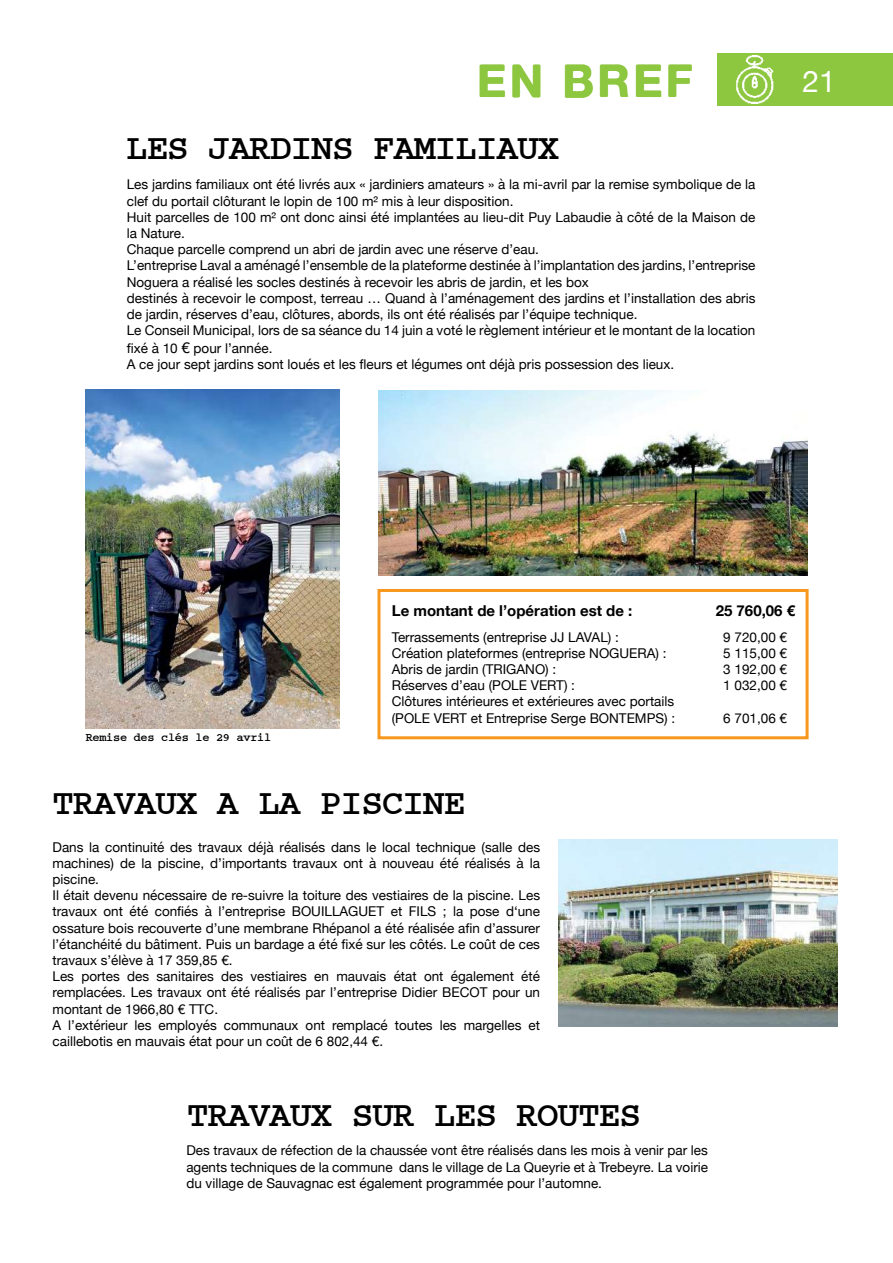
<style>
.page{position:relative;width:893px;height:1263px;background:#fff}
.page>*{position:absolute;margin:0;border:0;box-sizing:border-box;transform-origin:0 0}
.t1{font:45px "Alte Haas Grotesk Bold";color:#8dc63f}
.t2{font:36px "Countdown";color:#000}
.t3{font:30px "Helvetica Neue";color:#fff}
.t4{font:700 15px "Helvetica Neue";color:#000}
.t5{font:13.5px/16.2px "Helvetica Neue";color:#000}
.t6{font:12px "Countdown";color:#000}
.s1{font-size:15px}
</style>
<div class="page">
<div style="left:717px;top:53px;width:176px;height:53px;background:#8dc63f"></div>
<img style="left:378px;top:390px;width:430px;height:186px">
<img style="left:86px;top:390px;width:253px;height:338px">
<div style="left:377px;top:589px;width:432px;height:150px;border:3px solid #f8971d"></div>
<img style="left:558px;top:839px;width:280px;height:187px">
<h1 class="t1" style="left:477px;top:53px;width:217px">EN BREF</h1>
<h3 class="t3" style="left:802px;top:59px;width:35px">21</h3>
<h2 class="t2" style="left:126px;top:130px;width:434px">LES JARDINS FAMILIAUX</h2>
<p class="t5" style="left:127px;top:177px;width:630px">Les jardins familiaux ont été livrés aux « jardiniers amateurs » à la mi-avril par la remise symbolique de la clef du portail clôturant le lopin de 100 m² mis à leur disposition.<br>Huit parcelles de 100 m² ont donc ainsi été implantées au lieu-dit Puy Labaudie à côté de la Maison de la Nature.<br>Chaque parcelle comprend un abri de jardin avec une réserve d’eau.<br>L’entreprise Laval a aménagé l’ensemble de la plateforme destinée à l’implantation des jardins, l’entreprise Noguera a réalisé les socles destinés à recevoir les abris de jardin, et les box<br>destinés à recevoir le compost, terreau … Quand à l’aménagement des jardins et l’installation des abris de jardin, réserves d’eau, clôtures, abords, ils ont été réalisés par l’équipe technique.<br>Le Conseil Municipal, lors de sa séance du 14 juin a voté le règlement intérieur et le montant de la location</p>
<p class="t5" style="left:127px;top:341px;width:549px">fixé à 10 <span class="s1">€</span> pour l’année.<br>A ce jour sept jardins sont loués et les fleurs et légumes ont déjà pris possession des lieux.</p>
<p class="t6" style="left:86px;top:731px;width:187px">Remise des clés le 29 avril</p>
<p class="t4" style="left:392px;top:602px;width:242px">Le montant de l’opération est de :</p>
<p class="t4" style="left:716px;top:602px;width:81px">25 760,06 €</p>
<p class="t5" style="left:392px;top:629px;width:229px">Terrassements (entreprise JJ LAVAL) :</p>
<p class="t5" style="left:723px;top:629px;width:65px">9 720,00 €</p>
<p class="t5" style="left:392px;top:646px;width:276px">Création plateformes (entreprise NOGUERA) :</p>
<p class="t5" style="left:723px;top:646px;width:65px">5 115,00 €</p>
<p class="t5" style="left:392px;top:662px;width:166px">Abris de jardin (TRIGANO) :</p>
<p class="t5" style="left:723px;top:662px;width:65px">3 192,00 €</p>
<p class="t5" style="left:392px;top:678px;width:185px">Réserves d’eau (POLE VERT) :</p>
<p class="t5" style="left:723px;top:678px;width:65px">1 032,00 €</p>
<p class="t5" style="left:392px;top:694px;width:285px">Clôtures intérieures et extérieures avec portails (POLE VERT et Entreprise Serge BONTEMPS) :</p>
<p class="t5" style="left:723px;top:710px;width:65px">6 701,06 €</p>
<h2 class="t2" style="left:53px;top:785px;width:413px">TRAVAUX A LA PISCINE</h2>
<p class="t5" style="left:53px;top:839px;width:489px">Dans la continuité des travaux déjà réalisés dans le local technique (salle des machines) de la piscine, d’importants travaux ont à nouveau été réalisés à la piscine.<br>Il était devenu nécessaire de re-suivre la toiture des vestiaires de la piscine. Les travaux ont été confiés à l’entreprise BOUILLAGUET et FILS ; la pose d‘une ossature bois recouverte d’une membrane Rhépanol a été réalisée afin d’assurer l’étanchéité du bâtiment. Puis un bardage a été fixé sur les côtés. Le coût de ces travaux s’élève à 17 359,85 €.<br>Les portes des sanitaires des vestiaires en mauvais état ont également été remplacées. Les travaux ont été réalisés par l’entreprise Didier BECOT pour un montant de 1966,80 € TTC.<br>A l’extérieur les employés communaux ont remplacé toutes les margelles et caillebotis en mauvais état pour un coût de 6 802,44 €.</p>
<h2 class="t2" style="left:187px;top:1097px;width:455px">TRAVAUX SUR LES ROUTES</h2>
<p class="t5" style="left:186px;top:1143px;width:523px;text-align:justify">Des travaux de réfection de la chaussée vont être réalisés dans les mois à venir par les agents techniques de la commune dans le village de La Queyrie et à Trebeyre. La voirie du village de Sauvagnac est également programmée pour l’automne.</p>
</div>
